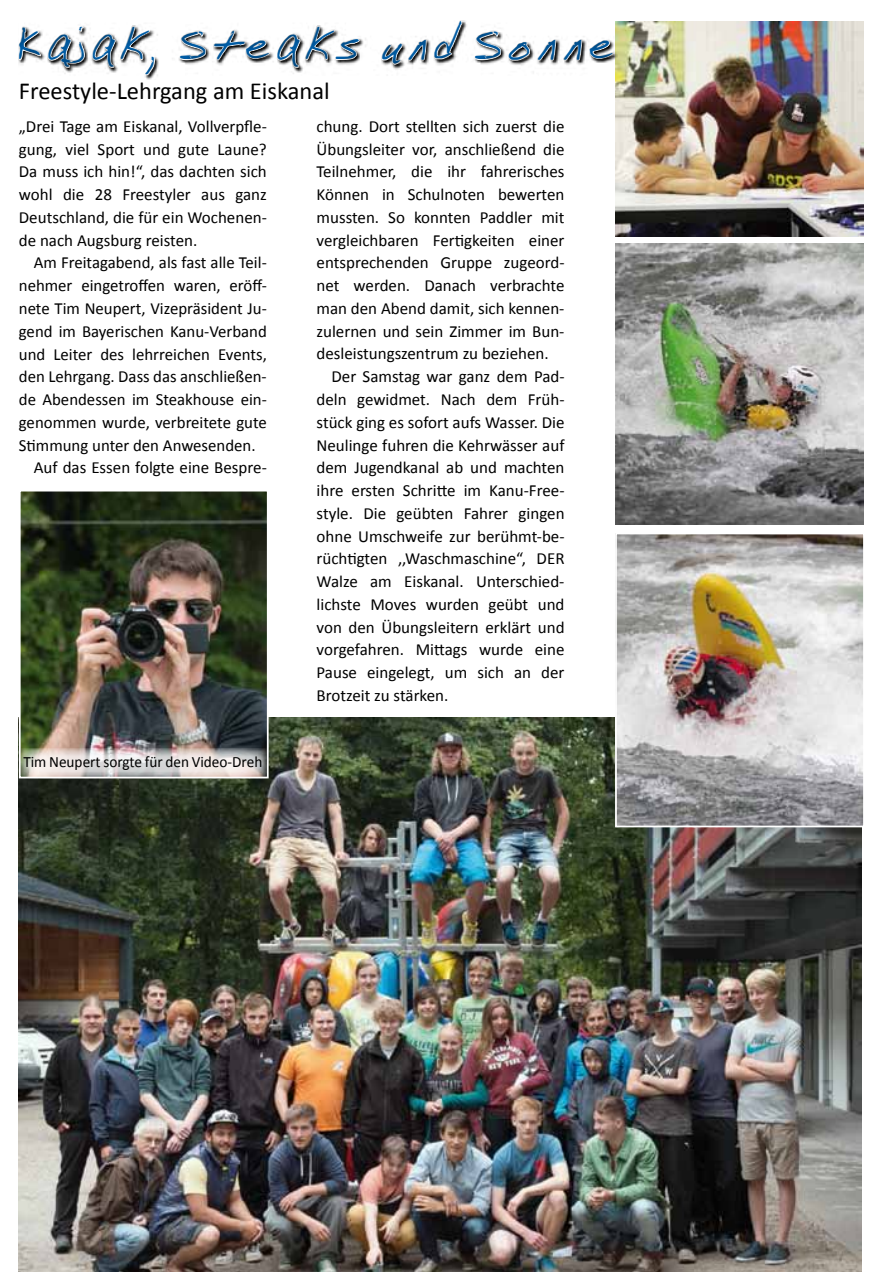
<style>
.page{position:relative;width:876px;height:1283px;background:#fff}
.page>*{position:absolute;margin:0;border:0;box-sizing:border-box;transform-origin:0 0}
.t1{font:49px "SF Mike";letter-spacing:.155em;color:#005ea8}
.t2{font:24.5px "Calibri";color:#000}
.t3{font:16.97px/22.8px "Calibri";color:#000;text-align:justify}
.t4{font:15.75px "Calibri";color:#000}
</style>
<div class="page">
<img style="left:19px;top:717px;width:843px;height:554px">
<img style="left:616px;top:21px;width:248px;height:215px">
<img style="left:616px;top:244px;width:248px;height:281px">
<img style="left:618px;top:535px;width:244px;height:289px">
<div style="left:615px;top:532px;width:250px;height:295px;border:2px solid #fff"></div>
<img style="left:22px;top:493px;width:244px;height:255px">
<div style="left:19px;top:490px;width:250px;height:288px;border:2px solid #fff"></div>
<div style="left:1px;top:11px;width:629px;height:77px;background:#000;opacity:.5"></div>
<img style="left:19px;top:748px;width:248px;height:30px">
<h1 class="t1" style="left:19px;top:16px;width:596px">Kajak, Steaks und Sonne</h1>
<h2 class="t2" style="left:19px;top:75px;width:312px">Freestyle-Lehrgang am Eiskanal</h2>
<p class="t3" style="left:19px;top:115px;width:250px">„Drei Tage am Eiskanal, Vollverpfle&shy;gung, viel Sport und gute Laune?<br>Da muss ich hin!“, das dachten sich wohl die 28 Freestyler aus ganz Deutschland, die für ein Wochenen&shy;de nach Augsburg reisten.</p>
<p class="t3" style="left:34px;top:251px;width:235px">Am Freitagabend, als fast alle Teil-</p>
<p class="t3" style="left:19px;top:274px;width:250px">nehmer eingetroffen waren, eröff-</p>
<p class="t3" style="left:19px;top:297px;width:249px">nete Tim Neupert, Vizepräsident Ju-</p>
<p class="t3" style="left:19px;top:320px;width:249px">gend im Bayerischen Kanu-Verband</p>
<p class="t3" style="left:19px;top:342px;width:249px">und Leiter des lehrreichen Events,</p>
<p class="t3" style="left:19px;top:365px;width:249px">den Lehrgang. Dass das anschließen-</p>
<p class="t3" style="left:19px;top:388px;width:249px">de Abendessen im Steakhouse ein-</p>
<p class="t3" style="left:19px;top:411px;width:249px">genommen wurde, verbreitete gute</p>
<p class="t3" style="left:19px;top:433px;width:238px">Stimmung unter den Anwesenden.</p>
<p class="t3" style="left:34px;top:456px;width:235px">Auf das Essen folgte eine Bespre-</p>
<p class="t4" style="left:23px;top:752px;width:241px">Tim Neupert sorgte für den Video-Dreh</p>
<p class="t3" style="left:317px;top:115px;width:249px">chung. Dort stellten sich zuerst die</p>
<p class="t3" style="left:317px;top:138px;width:249px">Übungsleiter vor, anschließend die</p>
<p class="t3" style="left:317px;top:160px;width:249px">Teilnehmer, die ihr fahrerisches</p>
<p class="t3" style="left:317px;top:183px;width:249px">Können in Schulnoten bewerten</p>
<p class="t3" style="left:317px;top:206px;width:249px">mussten. So konnten Paddler mit</p>
<p class="t3" style="left:317px;top:229px;width:249px">vergleichbaren Fertigkeiten einer</p>
<p class="t3" style="left:317px;top:251px;width:249px">entsprechenden Gruppe zugeord-</p>
<p class="t3" style="left:317px;top:274px;width:249px">net werden. Danach verbrachte</p>
<p class="t3" style="left:317px;top:297px;width:249px">man den Abend damit, sich kennen-</p>
<p class="t3" style="left:317px;top:320px;width:249px">zulernen und sein Zimmer im Bun-</p>
<p class="t3" style="left:317px;top:342px;width:234px">desleistungszentrum zu beziehen.</p>
<p class="t3" style="left:331px;top:365px;width:235px">Der Samstag war ganz dem Pad-</p>
<p class="t3" style="left:317px;top:388px;width:249px">deln gewidmet. Nach dem Früh-</p>
<p class="t3" style="left:317px;top:411px;width:249px">stück ging es sofort aufs Wasser. Die</p>
<p class="t3" style="left:317px;top:433px;width:249px">Neulinge fuhren die Kehrwässer auf</p>
<p class="t3" style="left:317px;top:456px;width:249px">dem Jugendkanal ab und machten</p>
<p class="t3" style="left:317px;top:479px;width:250px">ihre ersten Schritte im Kanu-Free-</p>
<p class="t3" style="left:317px;top:502px;width:249px">style. Die geübten Fahrer gingen</p>
<p class="t3" style="left:317px;top:524px;width:250px">ohne Umschweife zur berühmt-be-</p>
<p class="t3" style="left:317px;top:547px;width:249px">rüchtigten ,,Waschmaschine“, DER</p>
<p class="t3" style="left:317px;top:570px;width:249px">Walze am Eiskanal. Unterschied-</p>
<p class="t3" style="left:317px;top:593px;width:249px">lichste Moves wurden geübt und</p>
<p class="t3" style="left:317px;top:615px;width:249px">von den Übungsleitern erklärt und</p>
<p class="t3" style="left:317px;top:638px;width:249px">vorgefahren. Mittags wurde eine</p>
<p class="t3" style="left:317px;top:661px;width:249px">Pause eingelegt, um sich an der</p>
<p class="t3" style="left:317px;top:684px;width:133px">Brotzeit zu stärken.</p>
</div>
